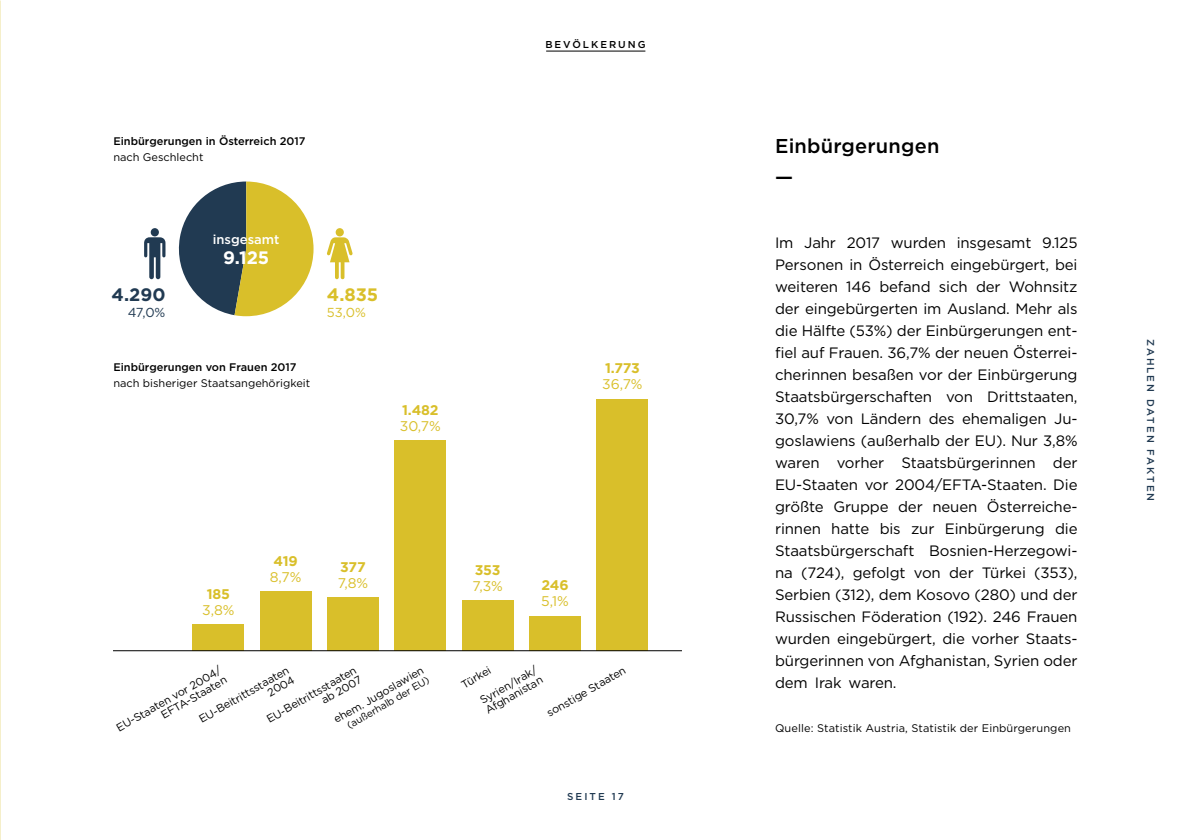
<style>
.page{position:relative;width:1191px;height:840px;background:#fff}
.page>*{position:absolute;margin:0;border:0;box-sizing:border-box;transform-origin:0 0}
.t1{font:500 20px/30px "Gotham";letter-spacing:.01em;color:#000}
.t2{font:700 18px "Gotham";color:#213a52}
.t3{font:700 18px "Gotham";color:#fff}
.t4{font:700 18px "Gotham";color:#d9bf2a}
.t5{font:15px/22px "Gotham";letter-spacing:-.01em;color:#000;text-align:justify}
.t6{font:14px "Gotham";color:#d9bf2a}
.t7{font:700 14px "Gotham";color:#d9bf2a}
.t8{font:500 13px "Gotham";color:#fff}
.t9{font:13px "Gotham";color:#213a52}
.t10{font:13px "Gotham";color:#d9bf2a}
.t11{font:11px/11px "Gotham";color:#000;text-align:right}
.t12{font:500 11px "Gotham";color:#000}
.t13{font:500 10px "Gotham";letter-spacing:.2em;color:#213a52}
.t14{font:10px "Gotham";color:#000}
.t15{font:500 10px "Gotham";letter-spacing:.2em;color:#000}
</style>
<div class="page">
<svg style="left:178px;top:181px;width:135px;height:135px"></svg>
<hr style="left:546px;top:51px;width:99px;height:1px;background:#000">
<svg style="left:327px;top:228px;width:25px;height:51px"></svg>
<div style="left:193px;top:624px;width:51px;height:26px;background:#d9bf2a"></div>
<div style="left:597px;top:399px;width:51px;height:251px;background:#d9bf2a"></div>
<div style="left:327px;top:597px;width:51px;height:53px;background:#d9bf2a"></div>
<div style="left:395px;top:440px;width:51px;height:210px;background:#d9bf2a"></div>
<div style="left:462px;top:600px;width:51px;height:50px;background:#d9bf2a"></div>
<div style="left:529px;top:615px;width:51px;height:35px;background:#d9bf2a"></div>
<div style="left:260px;top:591px;width:51px;height:59px;background:#d9bf2a"></div>
<hr style="left:113px;top:650px;width:569px;height:1px;background:#000">
<svg style="left:144px;top:237px;width:21px;height:42px"></svg>
<div style="left:151px;top:228px;width:8px;height:8px;background:#213a52;border-radius:50%"></div>
<p class="t12" style="left:113px;top:134px;width:194px">Einbürgerungen in Österreich 2017</p>
<p class="t11" style="left:113px;top:151px;width:92px">nach Geschlecht</p>
<p class="t2" style="left:112px;top:282px;width:55px">4.290</p>
<p class="t9" style="left:128px;top:304px;width:39px">47,0%</p>
<p class="t8" style="left:213px;top:231px;width:68px">insgesamt</p>
<p class="t3" style="left:223px;top:245px;width:48px">9.125</p>
<p class="t12" style="left:113px;top:359px;width:185px">Einbürgerungen von Frauen 2017</p>
<p class="t11" style="left:113px;top:377px;width:198px">nach bisheriger Staatsangehörigkeit</p>
<p class="t4" style="left:327px;top:282px;width:53px">4.835</p>
<p class="t10" style="left:327px;top:304px;width:40px">53,0%</p>
<p class="t7" style="left:402px;top:400px;width:38px">1.482</p>
<p class="t6" style="left:400px;top:416px;width:42px">30,7%</p>
<p class="t15" style="left:545px;top:38px;width:102px">BEVÖLKERUNG</p>
<p class="t7" style="left:605px;top:359px;width:36px">1.773</p>
<p class="t6" style="left:602px;top:375px;width:42px">36,7%</p>
<p class="t7" style="left:207px;top:584px;width:25px">185</p>
<p class="t6" style="left:202px;top:600px;width:34px">3,8%</p>
<p class="t7" style="left:273px;top:551px;width:26px">419</p>
<p class="t6" style="left:270px;top:567px;width:33px">8,7%</p>
<p class="t7" style="left:340px;top:557px;width:27px">377</p>
<p class="t6" style="left:338px;top:573px;width:32px">7,8%</p>
<p class="t7" style="left:475px;top:560px;width:27px">353</p>
<p class="t6" style="left:472px;top:576px;width:32px">7,3%</p>
<p class="t7" style="left:541px;top:575px;width:29px">246</p>
<p class="t6" style="left:541px;top:591px;width:29px">5,1%</p>
<p class="t11" style="left:114px;top:723px;width:121px;rotate:-30deg">EU-Staaten vor 2004/<br>EFTA-Staaten</p>
<p class="t11" style="left:459px;top:679px;width:34px;rotate:-30deg">Türkei</p>
<p class="t14" style="left:344px;top:719px;width:95px;rotate:-30deg">(außerhalb der EU)</p>
<p class="t11" style="left:478px;top:696px;width:66px;text-align:left;rotate:-30deg">Syrien/Irak/<br>Afghanistan</p>
<p class="t11" style="left:545px;top:708px;width:91px;rotate:-30deg">sonstige Staaten</p>
<p class="t11" style="left:197px;top:714px;width:103px;rotate:-30deg">EU-Beitrittsstaaten<br>2004</p>
<p class="t11" style="left:264px;top:714px;width:103px;rotate:-30deg">EU-Beitrittsstaaten ab 2007</p>
<p class="t11" style="left:332px;top:714px;width:103px;rotate:-30deg">ehem. Jugoslawien</p>
<p class="t13" style="left:567px;top:789px;width:58px">SEITE 17</p>
<h1 class="t1" style="left:775px;top:131px;width:166px">Einbürgerungen —</h1>
<p class="t5" style="left:775px;top:231px;width:304px">Im Jahr 2017 wurden insgesamt 9.125<br>Personen in Österreich eingebürgert, bei weiteren 146 befand sich der Wohnsitz der eingebürgerten im Ausland. Mehr als die Hälfte (53%) der Einbürgerungen ent&shy;fiel auf Frauen. 36,7% der neuen Österrei&shy;cherinnen besaßen vor der Einbürgerung Staatsbürgerschaften von Drittstaaten, 30,7% von Ländern des ehemaligen Ju&shy;goslawiens (außerhalb der EU). Nur 3,8% waren vorher Staatsbürgerinnen der EU-Staaten vor 2004/EFTA-Staaten. Die größte Gruppe der neuen Österreiche&shy;rinnen hatte bis zur Einbürgerung die Staatsbürgerschaft Bosnien-Herzegowi&shy;na (724), gefolgt von der Türkei (353), Serbien (312), dem Kosovo (280) und der Russischen Föderation (192). 246 Frauen wurden eingebürgert, die vorher Staats&shy;bürgerinnen von Afghanistan, Syrien oder dem Irak waren.</p>
<p class="t11" style="left:775px;top:722px;width:297px">Quelle: Statistik Austria, Statistik der Einbürgerungen</p>
<p class="t13" style="left:1157px;top:338px;width:164px;rotate:90deg">ZAHLEN DATEN FAKTEN</p>
</div>
